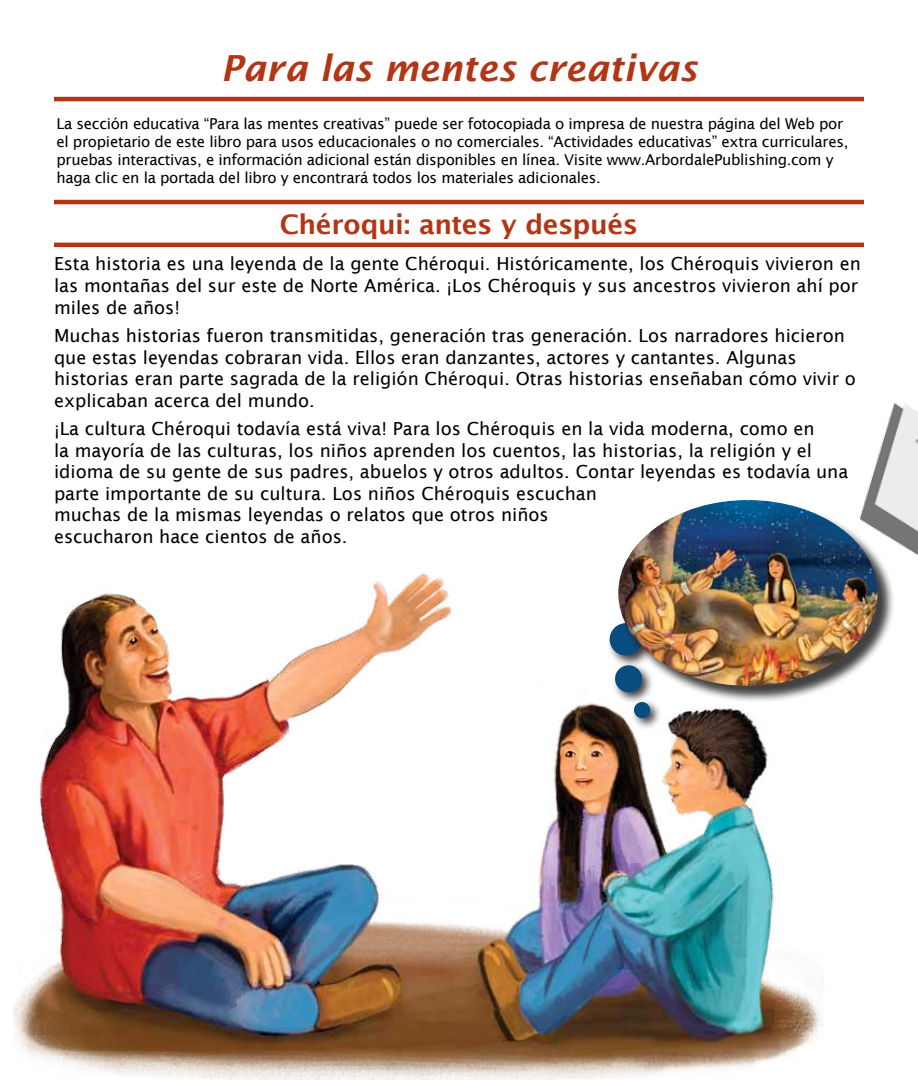
<style>
.page{position:relative;width:918px;height:1080px;background:#fff}
.page>*{position:absolute;margin:0;border:0;box-sizing:border-box;transform-origin:0 0}
.t1{font:italic 600 36px "Lucida Sans";color:#b23515}
.t2{font:600 27px "Lucida Sans";letter-spacing:-.02em;color:#b23515}
.t3{font:18px/21.6px "Lucida Sans";color:#000}
.t4{font:15px/18px "Lucida Sans";letter-spacing:-.02em;color:#000}
</style>
<div class="page">
<img style="left:14px;top:571px;width:809px;height:509px">
<div style="left:607px;top:620px;width:48px;height:48px;background:#000;opacity:.75"></div>
<div style="left:610px;top:623px;width:32px;height:33px;background:#094c7e;border-radius:50%"></div>
<div style="left:620px;top:501px;width:275px;height:202px;background:#000;opacity:.75"></div>
<img style="left:618px;top:500px;width:260px;height:186px">
<div style="left:612px;top:662px;width:43px;height:43px;background:#000;opacity:.75"></div>
<div style="left:615px;top:665px;width:27px;height:27px;background:#094c7e;border-radius:50%"></div>
<div style="left:631px;top:699px;width:32px;height:32px;background:#000;opacity:.75"></div>
<div style="left:634px;top:702px;width:16px;height:16px;background:#094c7e;border-radius:50%"></div>
<hr style="left:54px;top:97px;width:810px;height:4px;background:#b23515">
<hr style="left:54px;top:243px;width:810px;height:4px;background:#b23515">
<hr style="left:54px;top:200px;width:810px;height:4px;background:#b23515">
<img style="left:838px;top:402px;width:80px;height:241px">
<h1 class="t1" style="left:221px;top:48px;width:478px">Para las mentes creativas</h1>
<p class="t4" style="left:56px;top:115px;width:794px">La sección educativa “Para las mentes creativas” puede ser fotocopiada o impresa de nuestra página del Web por el propietario de este libro para usos educacionales o no comerciales. “Actividades educativas” extra curriculares, pruebas interactivas, e información adicional están disponibles en línea. Visite www.ArbordalePublishing.com y haga clic en la portada del libro y encontrará todos los materiales adicionales.</p>
<h2 class="t2" style="left:280px;top:209px;width:360px">Chéroqui: antes y después</h2>
<p class="t3" style="left:54px;top:253px;width:808px">Esta historia es una leyenda de la gente Chéroqui. Históricamente, los Chéroquis vivieron en las montañas del sur este de Norte América. ¡Los Chéroquis y sus ancestros vivieron ahí por miles de años!</p>
<p class="t3" style="left:54px;top:325px;width:803px">Muchas historias fueron transmitidas, generación tras generación. Los narradores hicieron que estas leyendas cobraran vida. Ellos eran danzantes, actores y cantantes. Algunas historias eran parte sagrada de la religión Chéroqui. Otras historias enseñaban cómo vivir o explicaban acerca del mundo.</p>
<p class="t3" style="left:54px;top:418px;width:796px">¡La cultura Chéroqui todavía está viva! Para los Chéroquis en la vida moderna, como en<br>la mayoría de las culturas, los niños aprenden los cuentos, las historias, la religión y el idioma de su gente de sus padres, abuelos y otros adultos. Contar leyendas es todavía una parte importante de su cultura. Los niños Chéroquis escuchan<br>muchas de la mismas leyendas o relatos que otros niños<br>escucharon hace cientos de años.</p>
</div>
